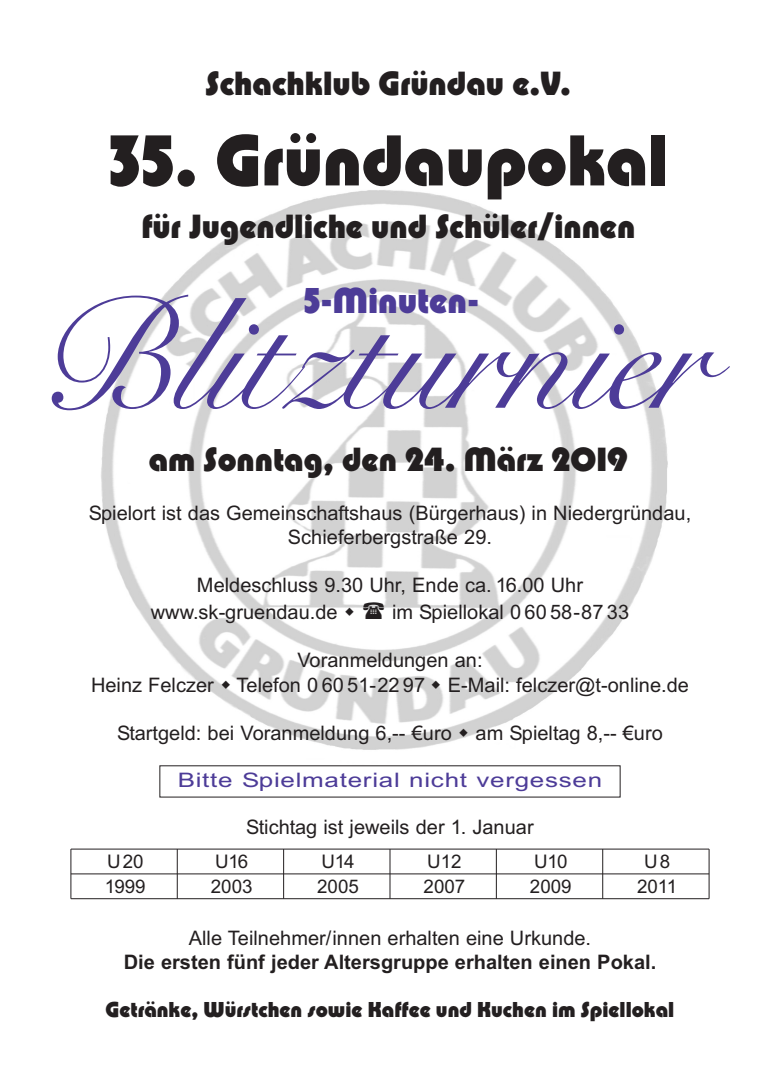
<style>
.page{position:relative;width:780px;height:1088px;background:#fff}
.page>*{position:absolute;margin:0;border:0;box-sizing:border-box;transform-origin:0 0}
.t1{font:157.5px "Snell Roundhand Script";letter-spacing:-.01em;color:#4d3c98}
.t2{font:75px "Pump Plain";color:#231f20}
.t3{font:37.5px "Pump Plain";color:#4d3c98}
.t4{font:35px "Pump Plain";color:#231f20}
.t5{font:22.5px "Pump Plain";color:#231f20}
.t6{font:20px/24px "Arial";color:#231f20;text-align:center}
.t7{font:700 20px "Arial";color:#231f20}
.t8{font:20px "Arial";letter-spacing:.03em;color:#4d3c98;scale:1.3 1}
.t9{font:18.75px "Arial";color:#231f20}
</style>
<div class="page">
<img style="left:101px;top:190px;width:567px;height:560px">
<hr style="left:71px;top:849px;width:638px;height:1px;background:#231f20">
<hr style="left:71px;top:873px;width:638px;height:1px;background:#231f20">
<hr style="left:71px;top:898px;width:638px;height:1px;background:#231f20">
<hr style="left:71px;top:849px;width:1px;height:50px;background:#231f20">
<hr style="left:177px;top:849px;width:1px;height:50px;background:#231f20">
<hr style="left:283px;top:849px;width:1px;height:50px;background:#231f20">
<hr style="left:389px;top:849px;width:1px;height:50px;background:#231f20">
<hr style="left:496px;top:849px;width:1px;height:50px;background:#231f20">
<hr style="left:602px;top:849px;width:1px;height:50px;background:#231f20">
<hr style="left:708px;top:849px;width:1px;height:50px;background:#231f20">
<svg style="left:345px;top:608px;width:8px;height:8px"></svg>
<svg style="left:363px;top:602px;width:21px;height:17px"></svg>
<svg style="left:222px;top:681px;width:8px;height:8px"></svg>
<svg style="left:432px;top:681px;width:8px;height:8px"></svg>
<svg style="left:459px;top:729px;width:9px;height:8px"></svg>
<h3 class="t4" style="left:205px;top:72px;width:367px">Schachklub Gründau e.V.</h3>
<h2 class="t2" style="left:108px;top:135px;width:561px">35. Gründaupokal</h2>
<h3 class="t4" style="left:141px;top:215px;width:495px">für Jugendliche und Schüler/innen</h3>
<h3 class="t3" style="left:303px;top:287px;width:177px">5-Minuten-</h3>
<h1 class="t1" style="left:36px;top:299px;width:675px">Blitzturnier</h1>
<h3 class="t4" style="left:149px;top:447px;width:480px">am Sonntag, den 24. März 2019</h3>
<p class="t6" style="left:89px;top:501px;width:604px">Spielort ist das Gemeinschaftshaus (Bürgerhaus) in Niedergründau,<br>Schieferbergstraße 29.</p>
<p class="t6" style="left:151px;top:572px;width:433px;line-height:26.8px;text-align:left;text-indent:46px">Meldeschluss 9.30 Uhr, Ende ca. 16.00 Uhr www.sk-gruendau.de</p>
<p class="t6" style="left:392px;top:600px;width:238px">im Spiellokal 0 60 58-87 33</p>
<p class="t6" style="left:91px;top:648px;width:599px;line-height:24.9px">Voranmeldungen an:<br>Heinz Felczer Telefon 0 60 51-22 97 E-Mail: felczer@t-online.de</p>
<p class="t6" style="left:117px;top:721px;width:547px">Startgeld: bei Voranmeldung 6,-- €uro am Spieltag 8,-- €uro</p>
<p class="t8" style="left:178px;top:768px;width:328px">Bitte Spielmaterial nicht vergessen</p>
<p class="t6" style="left:246px;top:815px;width:289px">Stichtag ist jeweils der 1. Januar</p>
<p class="t9" style="left:107px;top:851px;width:38px">U20</p>
<p class="t9" style="left:215px;top:851px;width:35px">U16</p>
<p class="t9" style="left:321px;top:851px;width:35px">U14</p>
<p class="t9" style="left:427px;top:851px;width:36px">U12</p>
<p class="t9" style="left:534px;top:851px;width:35px">U10</p>
<p class="t9" style="left:644px;top:851px;width:28px">U8</p>
<p class="t9" style="left:105px;top:876px;width:42px">1999</p>
<p class="t9" style="left:211px;top:876px;width:43px">2003</p>
<p class="t9" style="left:317px;top:876px;width:43px">2005</p>
<p class="t9" style="left:423px;top:876px;width:43px">2007</p>
<p class="t9" style="left:530px;top:876px;width:43px">2009</p>
<p class="t9" style="left:637px;top:876px;width:42px">2011</p>
<p class="t6" style="left:189px;top:926px;width:404px">Alle Teilnehmer/innen erhalten eine Urkunde.</p>
<p class="t7" style="left:124px;top:950px;width:534px">Die ersten fünf jeder Altersgruppe erhalten einen Pokal.</p>
<p class="t5" style="left:106px;top:1002px;width:570px">Getränke, Würstchen sowie Kaffee und Kuchen im Spiellokal</p>
</div>
